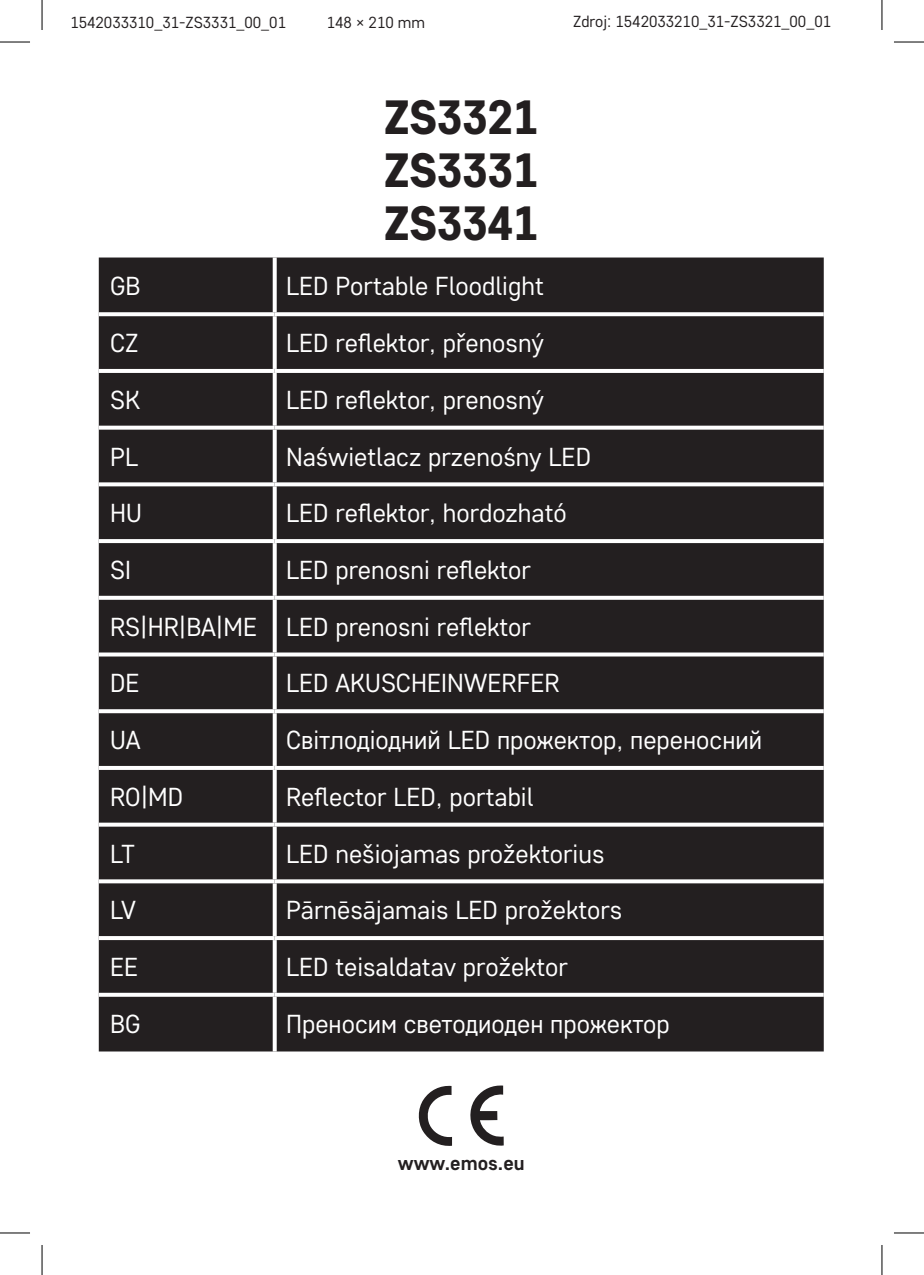
<style>
.page{position:relative;width:924px;height:1275px;background:#fff}
.page>*{position:absolute;margin:0;border:0;box-sizing:border-box;transform-origin:0 0}
.t1{font:800 48px/53px "Core Sans D65";letter-spacing:-.02em;color:#231f20;text-align:justify}
.t2{font:26px/56.8px "Core Sans D35";color:#fff;text-align:justify}
.t3{font:700 20px "Core Sans D55";color:#231f20}
.t4{font:16px "Core Sans D35";color:#231f20}
</style>
<div class="page">
<svg style="left:470px;top:1085px;width:33px;height:61px"></svg>
<svg style="left:418px;top:1085px;width:34px;height:61px"></svg>
<div style="left:99px;top:257px;width:724px;height:794px;background:#231f20"></div>
<svg style="left:272px;top:257px;width:4px;height:55px"></svg>
<svg style="left:99px;top:312px;width:175px;height:4px"></svg>
<svg style="left:274px;top:312px;width:549px;height:4px"></svg>
<svg style="left:272px;top:316px;width:4px;height:53px"></svg>
<hr style="left:99px;top:369px;width:175px;height:4px;background:#fff">
<hr style="left:274px;top:369px;width:549px;height:4px;background:#fff">
<svg style="left:272px;top:373px;width:4px;height:53px"></svg>
<svg style="left:99px;top:426px;width:175px;height:4px"></svg>
<svg style="left:274px;top:426px;width:549px;height:4px"></svg>
<svg style="left:272px;top:430px;width:4px;height:52px"></svg>
<svg style="left:99px;top:482px;width:175px;height:4px"></svg>
<svg style="left:274px;top:482px;width:549px;height:4px"></svg>
<svg style="left:272px;top:486px;width:4px;height:53px"></svg>
<svg style="left:99px;top:539px;width:175px;height:4px"></svg>
<svg style="left:274px;top:539px;width:549px;height:4px"></svg>
<svg style="left:272px;top:543px;width:4px;height:53px"></svg>
<svg style="left:99px;top:596px;width:175px;height:4px"></svg>
<svg style="left:274px;top:596px;width:549px;height:4px"></svg>
<svg style="left:272px;top:600px;width:4px;height:52px"></svg>
<svg style="left:99px;top:652px;width:175px;height:4px"></svg>
<svg style="left:274px;top:652px;width:549px;height:4px"></svg>
<svg style="left:272px;top:656px;width:4px;height:53px"></svg>
<svg style="left:99px;top:709px;width:175px;height:4px"></svg>
<svg style="left:274px;top:709px;width:549px;height:4px"></svg>
<svg style="left:272px;top:713px;width:4px;height:53px"></svg>
<svg style="left:99px;top:766px;width:175px;height:4px"></svg>
<svg style="left:274px;top:766px;width:549px;height:4px"></svg>
<svg style="left:272px;top:770px;width:4px;height:52px"></svg>
<svg style="left:99px;top:822px;width:175px;height:4px"></svg>
<svg style="left:274px;top:822px;width:549px;height:4px"></svg>
<svg style="left:272px;top:826px;width:4px;height:53px"></svg>
<svg style="left:99px;top:879px;width:175px;height:4px"></svg>
<svg style="left:274px;top:879px;width:549px;height:4px"></svg>
<svg style="left:272px;top:883px;width:4px;height:53px"></svg>
<svg style="left:99px;top:936px;width:175px;height:4px"></svg>
<svg style="left:274px;top:936px;width:549px;height:4px"></svg>
<svg style="left:272px;top:940px;width:4px;height:52px"></svg>
<svg style="left:99px;top:992px;width:175px;height:4px"></svg>
<svg style="left:274px;top:992px;width:549px;height:4px"></svg>
<svg style="left:272px;top:996px;width:4px;height:55px"></svg>
<hr style="left:0;top:42px;width:30px;height:1px;background:#000">
<hr style="left:893px;top:42px;width:30px;height:1px;background:#000">
<hr style="left:0;top:1232px;width:30px;height:1px;background:#000">
<hr style="left:893px;top:1232px;width:30px;height:1px;background:#000">
<hr style="left:42px;top:0;width:1px;height:30px;background:#000">
<hr style="left:42px;top:1245px;width:1px;height:30px;background:#000">
<hr style="left:881px;top:0;width:1px;height:30px;background:#000">
<hr style="left:881px;top:1245px;width:1px;height:30px;background:#000">
<p class="t4" style="left:70px;top:12px;width:217px">1542033310_31-ZS3331_00_01</p>
<p class="t4" style="left:326px;top:12px;width:100px">148 × 210 mm</p>
<h1 class="t1" style="left:383px;top:89px;width:157px">ZS3321<br>ZS3331<br>ZS3341</h1>
<p class="t4" style="left:573px;top:11px;width:259px">Zdroj: 1542033210_31-ZS3321_00_01</p>
<p class="t2" style="left:110px;top:257px;width:32px">GB</p>
<p class="t2" style="left:286px;top:257px;width:259px">LED Portable Floodlight</p>
<p class="t2" style="left:110px;top:314px;width:30px">CZ</p>
<p class="t2" style="left:286px;top:314px;width:259px">LED reflektor, přenosný</p>
<p class="t2" style="left:110px;top:370px;width:31px">SK</p>
<p class="t2" style="left:286px;top:370px;width:259px">LED reflektor, prenosný</p>
<p class="t2" style="left:110px;top:427px;width:30px">PL</p>
<p class="t2" style="left:286px;top:427px;width:306px">Naświetlacz przenośny LED</p>
<p class="t2" style="left:110px;top:484px;width:33px">HU</p>
<p class="t2" style="left:286px;top:484px;width:282px">LED reflektor, hordozható</p>
<p class="t2" style="left:110px;top:540px;width:22px">SI</p>
<p class="t2" style="left:110px;top:540px;width:422px;text-indent:176px">LED prenosni reflektor RS|HR|BA|ME LED prenosni reflektor DE</p>
<p class="t2" style="left:286px;top:654px;width:275px">LED AKUSCHEINWERFER</p>
<p class="t2" style="left:110px;top:711px;width:32px">UA</p>
<p class="t2" style="left:286px;top:711px;width:477px">Світлодіодний LED прожектор, переносний</p>
<p class="t2" style="left:110px;top:767px;width:74px">RO|MD</p>
<p class="t2" style="left:286px;top:767px;width:249px">Reflector LED, portabil</p>
<p class="t2" style="left:110px;top:824px;width:26px">LT</p>
<p class="t2" style="left:286px;top:824px;width:320px">LED nešiojamas prožektorius</p>
<p class="t2" style="left:110px;top:881px;width:27px">LV</p>
<p class="t2" style="left:286px;top:881px;width:337px">Pārnēsājamais LED prožektors</p>
<p class="t2" style="left:110px;top:937px;width:30px">EE</p>
<p class="t2" style="left:286px;top:937px;width:283px">LED teisaldatav prožektor</p>
<p class="t2" style="left:110px;top:994px;width:32px">BG</p>
<p class="t2" style="left:286px;top:994px;width:385px">Преносим светодиоден прожектор</p>
<p class="t3" style="left:398px;top:1150px;width:128px">www.emos.eu</p>
</div>
